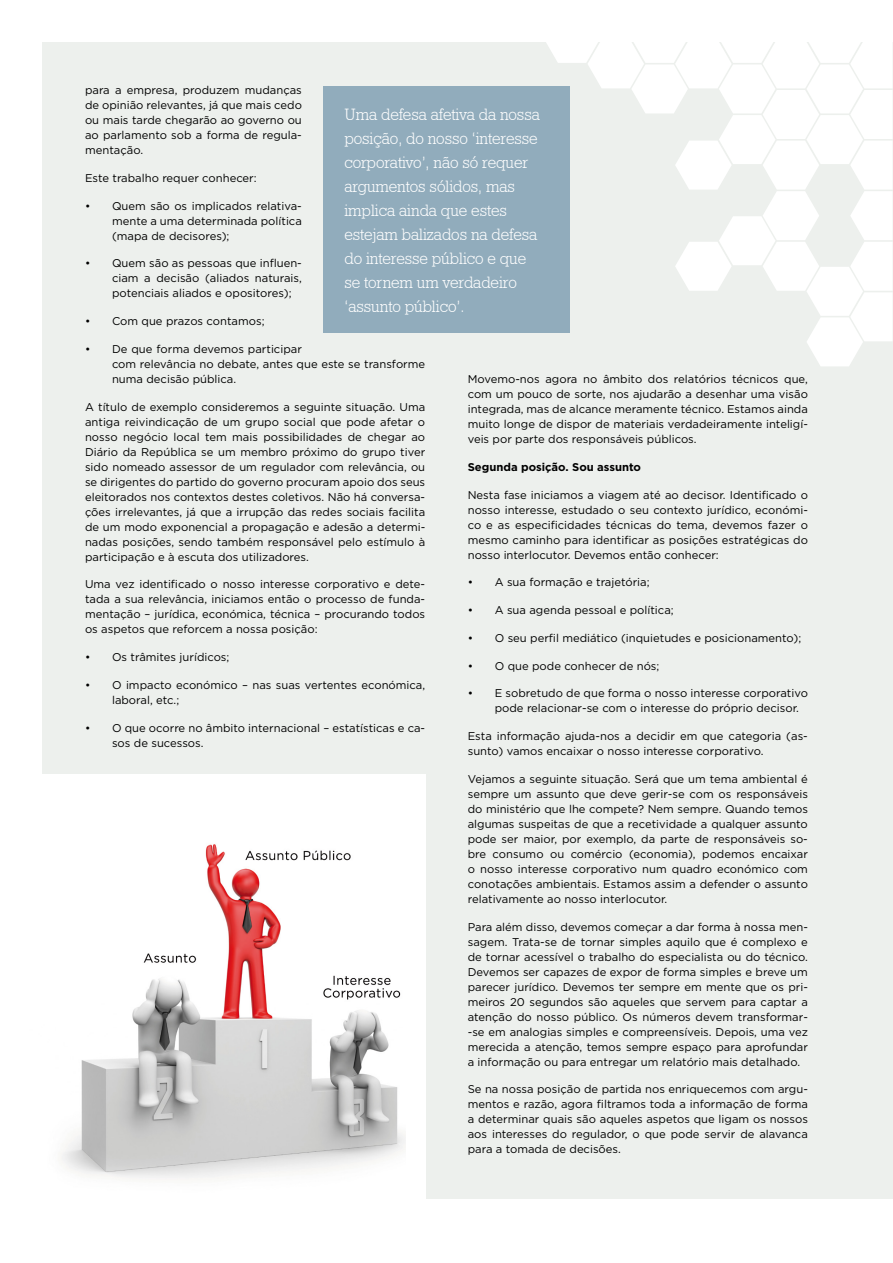
<style>
.page{position:relative;width:893px;height:1263px;background:#fff}
.page>*{position:absolute;margin:0;border:0;box-sizing:border-box;transform-origin:0 0}
.t1{font:16.5px/24px "Geometric Slab 712 BT Light A";letter-spacing:-.005em;color:#fff}
.t2{font:11.25px/15px "Gotham";color:#000;text-align:justify}
.t3{font:700 11.25px "Gotham";color:#000}
</style>
<div class="page">
<div style="left:43px;top:43px;width:850px;height:1156px;background:#edf0ed"></div>
<div style="left:323px;top:86px;width:246px;height:247px;background:#91acbc"></div>
<svg style="left:544px;top:42px;width:348px;height:324px"></svg>
<div style="left:0;top:774px;width:425px;height:446px;background:#fff"></div>
<img style="left:61px;top:844px;width:345px;height:336px">
<p class="t2" style="left:85px;top:82px;width:218px">para a empresa, produzem mudanças de opinião relevantes, já que mais cedo ou mais tarde chegarão ao governo ou ao parlamento sob a forma de regula&shy;mentação.</p>
<p class="t2" style="left:85px;top:170px;width:173px">Este trabalho requer conhecer:</p>
<p class="t2" style="left:112px;top:198px;width:191px;text-indent:-27px">• Quem são os implicados relativa&shy;mente a uma determinada política (mapa de decisores);</p>
<p class="t2" style="left:112px;top:256px;width:191px;text-indent:-27px">• Quem são as pessoas que influen&shy;ciam a decisão (aliados naturais, potenciais aliados e opositores);</p>
<p class="t2" style="left:85px;top:313px;width:181px">• Com que prazos contamos;</p>
<p class="t2" style="left:112px;top:341px;width:315px;text-align:left;text-indent:-27px">• De que forma devemos participar<br>com relevância no debate, antes que este se transforme numa decisão pública.</p>
<p class="t2" style="left:85px;top:399px;width:342px">A título de exemplo consideremos a seguinte situação. Uma antiga reivindicação de um grupo social que pode afetar o nosso negócio local tem mais possibilidades de chegar ao Diário da República se um membro próximo do grupo tiver sido nomeado assessor de um regulador com relevância, ou se dirigentes do partido do governo procuram apoio dos seus eleitorados nos contextos destes coletivos. Não há conversa&shy;ções irrelevantes, já que a irrupção das redes sociais facilita de um modo exponencial a propagação e adesão a determi&shy;nadas posições, sendo também responsável pelo estímulo à participação e à escuta dos utilizadores.</p>
<p class="t2" style="left:85px;top:577px;width:342px">Uma vez identificado o nosso interesse corporativo e dete&shy;tada a sua relevância, iniciamos então o processo de funda&shy;mentação – jurídica, económica, técnica – procurando todos os aspetos que reforcem a nossa posição:</p>
<p class="t2" style="left:85px;top:649px;width:146px">• Os trâmites jurídicos;</p>
<p class="t2" style="left:112px;top:677px;width:315px;text-indent:-27px">• O impacto económico – nas suas vertentes económica, laboral, etc.;</p>
<p class="t2" style="left:112px;top:720px;width:315px;text-indent:-27px">• O que ocorre no âmbito internacional – estatísticas e ca&shy;sos de sucessos.</p>
<h1 class="t1" style="left:344px;top:102px;width:197px">Uma defesa afetiva da nossa posição, do nosso ‘interesse corporativo’, não só requer argumentos sólidos, mas implica ainda que estes estejam balizados na defesa do interesse público e que se tornem um verdadeiro ‘assunto público’.</h1>
<p class="t2" style="left:468px;top:371px;width:342px">Movemo-nos agora no âmbito dos relatórios técnicos que, com um pouco de sorte, nos ajudarão a desenhar uma visão integrada, mas de alcance meramente técnico. Estamos ainda muito longe de dispor de materiais verdadeiramente inteligí&shy;veis por parte dos responsáveis públicos.</p>
<p class="t3" style="left:468px;top:459px;width:175px">Segunda posição. Sou assunto</p>
<p class="t2" style="left:468px;top:487px;width:342px">Nesta fase iniciamos a viagem até ao decisor. Identificado o nosso interesse, estudado o seu contexto jurídico, económi&shy;co e as especificidades técnicas do tema, devemos fazer o mesmo caminho para identificar as posições estratégicas do nosso interlocutor. Devemos então conhecer:</p>
<p class="t2" style="left:468px;top:575px;width:183px">• A sua formação e trajetória;</p>
<p class="t2" style="left:468px;top:602px;width:207px">• A sua agenda pessoal e política;</p>
<p class="t2" style="left:468px;top:630px;width:335px">• O seu perfil mediático (inquietudes e posicionamento);</p>
<p class="t2" style="left:468px;top:658px;width:193px">• O que pode conhecer de nós;</p>
<p class="t2" style="left:495px;top:686px;width:315px;text-indent:-27px">• E sobretudo de que forma o nosso interesse corporativo pode relacionar-se com o interesse do próprio decisor.</p>
<p class="t2" style="left:468px;top:728px;width:342px">Esta informação ajuda-nos a decidir em que categoria (as&shy;sunto) vamos encaixar o nosso interesse corporativo.</p>
<p class="t2" style="left:468px;top:771px;width:342px">Vejamos a seguinte situação. Será que um tema ambiental é sempre um assunto que deve gerir-se com os responsáveis do ministério que lhe compete? Nem sempre. Quando temos algumas suspeitas de que a recetividade a qualquer assunto pode ser maior, por exemplo, da parte de responsáveis so&shy;bre consumo ou comércio (economia), podemos encaixar o nosso interesse corporativo num quadro económico com conotações ambientais. Estamos assim a defender o assunto relativamente ao nosso interlocutor.</p>
<p class="t2" style="left:468px;top:919px;width:342px">Para além disso, devemos começar a dar forma à nossa men&shy;sagem. Trata-se de tornar simples aquilo que é complexo e de tornar acessível o trabalho do especialista ou do técnico.<br>Devemos ser capazes de expor de forma simples e breve um parecer jurídico. Devemos ter sempre em mente que os pri&shy;meiros 20 segundos são aqueles que servem para captar a atenção do nosso público. Os números devem transformar--se em analogias simples e compreensíveis. Depois, uma vez merecida a atenção, temos sempre espaço para aprofundar a informação ou para entregar um relatório mais detalhado.</p>
<p class="t2" style="left:468px;top:1082px;width:342px">Se na nossa posição de partida nos enriquecemos com argu&shy;mentos e razão, agora filtramos toda a informação de forma a determinar quais são aqueles aspetos que ligam os nossos aos interesses do regulador, o que pode servir de alavanca para a tomada de decisões.</p>
</div>
